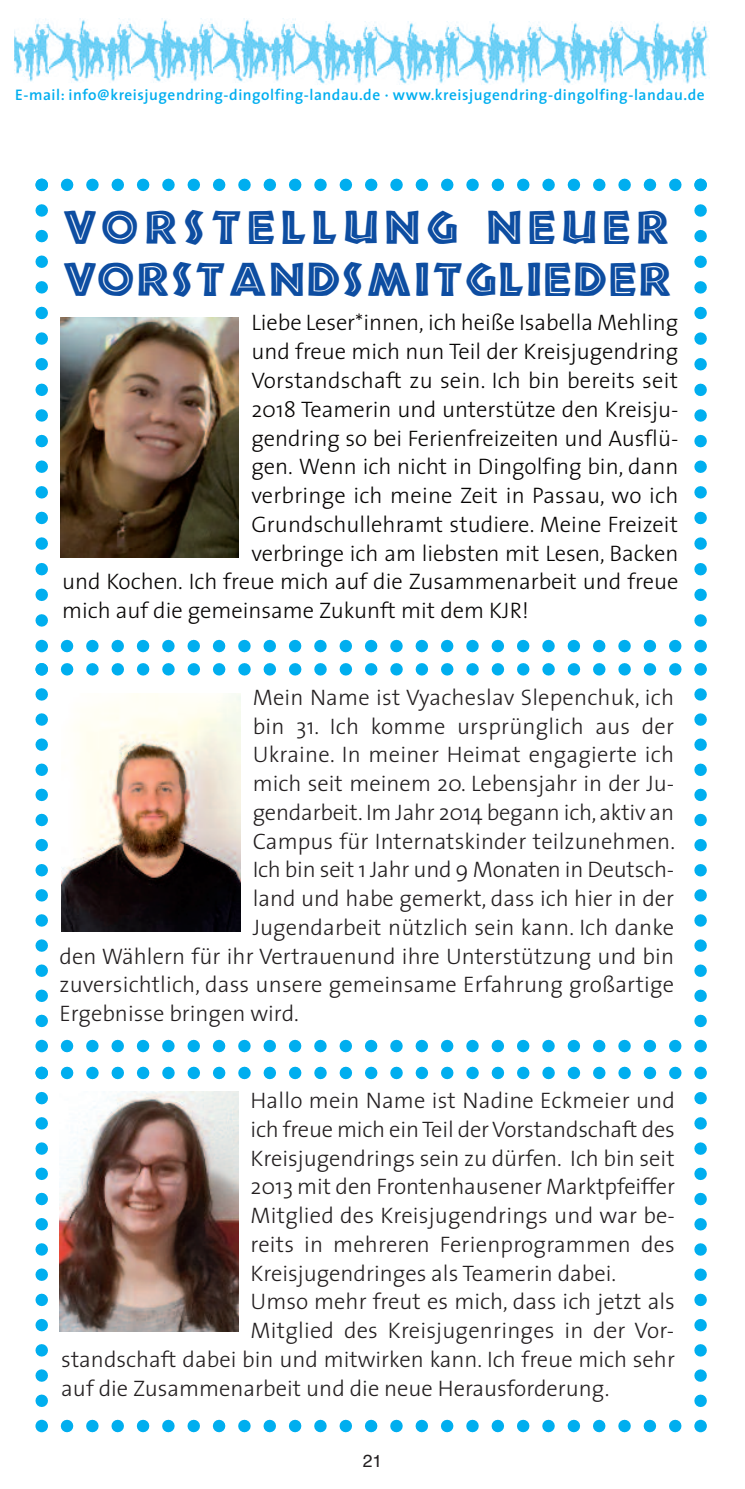
<style>
.page{position:relative;width:745px;height:1489px;background:#fff}
.page>*{position:absolute;margin:0;border:0;box-sizing:border-box;transform-origin:0 0}
.t1{font:43.75px/52.5px "Tribeca";letter-spacing:.05em;color:#0d4da1}
.t2{font:300 22.5px "The Sans";color:#231f20}
.t3{font:300 22.5px "The Sans";color:#070504}
.t4{font:17.5px "Helvetica";color:#231f20}
.t5{font:600 15.5px "The Sans";letter-spacing:.035em;color:#00aeef}
</style>
<div class="page">
<svg style="left:35px;top:1091px;width:13px;height:340px"></svg>
<svg style="left:35px;top:1066px;width:647px;height:13px"></svg>
<svg style="left:694px;top:1066px;width:12px;height:341px"></svg>
<svg style="left:60px;top:1419px;width:646px;height:12px"></svg>
<svg style="left:35px;top:688px;width:13px;height:364px"></svg>
<svg style="left:35px;top:663px;width:647px;height:12px"></svg>
<svg style="left:694px;top:663px;width:12px;height:365px"></svg>
<svg style="left:60px;top:1039px;width:646px;height:13px"></svg>
<svg style="left:35px;top:204px;width:13px;height:448px"></svg>
<svg style="left:35px;top:179px;width:647px;height:12px"></svg>
<svg style="left:694px;top:179px;width:12px;height:448px"></svg>
<svg style="left:60px;top:639px;width:646px;height:13px"></svg>
<img style="left:15px;top:19px;width:35px;height:63px">
<svg style="left:50px;top:19px;width:82px;height:63px"></svg>
<svg style="left:132px;top:19px;width:81px;height:63px"></svg>
<svg style="left:213px;top:19px;width:82px;height:63px"></svg>
<img style="left:295px;top:21px;width:413px;height:64px">
<svg style="left:377px;top:21px;width:82px;height:64px"></svg>
<svg style="left:459px;top:21px;width:82px;height:64px"></svg>
<svg style="left:541px;top:21px;width:82px;height:64px"></svg>
<img style="left:623px;top:21px;width:1px;height:64px">
<img style="left:61px;top:317px;width:178px;height:240px">
<img style="left:62px;top:693px;width:178px;height:238px">
<img style="left:60px;top:1091px;width:178px;height:240px">
<p class="t5" style="left:15px;top:89px;width:690px">E-mail: info@kreisjugendring-dingolfing-landau.de · www.kreisjugendring-dingolfing-landau.de</p>
<h1 class="t1" style="left:62px;top:202px;width:610px">VORSTELLUNG NEUER<br>VORSTANDSMITGLIEDER</h1>
<p class="t3" style="left:251px;top:314px;width:428px">Liebe Leser*innen, ich heiße Isabella Mehling</p>
<p class="t3" style="left:251px;top:343px;width:428px">und freue mich nun Teil der Kreisjugendring</p>
<p class="t3" style="left:251px;top:371px;width:428px">Vorstandschaft zu sein. Ich bin bereits seit</p>
<p class="t3" style="left:251px;top:400px;width:428px">2018 Teamerin und unterstütze den Kreisju-</p>
<p class="t3" style="left:251px;top:429px;width:428px">gendring so bei Ferienfreizeiten und Ausflü-</p>
<p class="t3" style="left:251px;top:458px;width:428px">gen. Wenn ich nicht in Dingolfing bin, dann</p>
<p class="t3" style="left:251px;top:486px;width:428px">verbringe ich meine Zeit in Passau, wo ich</p>
<p class="t3" style="left:251px;top:515px;width:428px">Grundschullehramt studiere. Meine Freizeit</p>
<p class="t3" style="left:251px;top:544px;width:428px">verbringe ich am liebsten mit Lesen, Backen</p>
<p class="t3" style="left:62px;top:573px;width:617px">und Kochen. Ich freue mich auf die Zusammenarbeit und freue</p>
<p class="t3" style="left:62px;top:601px;width:468px">mich auf die gemeinsame Zukunft mit dem KJR!</p>
<p class="t2" style="left:252px;top:688px;width:422px">Mein Name ist Vyacheslav Slepenchuk, ich</p>
<p class="t2" style="left:252px;top:717px;width:422px">bin 31. Ich komme ursprünglich aus der</p>
<p class="t2" style="left:252px;top:745px;width:422px">Ukraine. In meiner Heimat engagierte ich</p>
<p class="t2" style="left:252px;top:774px;width:422px">mich seit meinem 20. Lebensjahr in der Ju-</p>
<p class="t2" style="left:252px;top:803px;width:422px">gendarbeit. Im Jahr 2014 begann ich,aktiv an</p>
<p class="t2" style="left:252px;top:832px;width:423px">Campus für Internatskinder teilzunehmen.</p>
<p class="t2" style="left:252px;top:860px;width:423px">Ich bin seit 1 Jahr und 9 Monaten in Deutsch-</p>
<p class="t2" style="left:252px;top:889px;width:422px">land und habe gemerkt, dass ich hier in der</p>
<p class="t2" style="left:252px;top:918px;width:422px">Jugendarbeit nützlich sein kann. Ich danke</p>
<p class="t2" style="left:59px;top:947px;width:615px">den Wählern für ihr Vertrauenund ihre Unterstützung und bin</p>
<p class="t2" style="left:59px;top:975px;width:615px">zuversichtlich, dass unsere gemeinsame Erfahrung großartige</p>
<p class="t2" style="left:59px;top:1004px;width:241px">Ergebnisse bringen wird.</p>
<p class="t2" style="left:250px;top:1091px;width:425px">Hallo mein Name ist Nadine Eckmeier und</p>
<p class="t2" style="left:250px;top:1120px;width:425px">ich freue mich einTeil derVorstandschaft des</p>
<p class="t2" style="left:250px;top:1148px;width:425px">Kreisjugendrings sein zu dürfen. Ich bin seit</p>
<p class="t2" style="left:250px;top:1177px;width:425px">2013 mit den Frontenhausener Marktpfeiffer</p>
<p class="t2" style="left:250px;top:1206px;width:425px">Mitglied des Kreisjugendrings und war be-</p>
<p class="t2" style="left:250px;top:1235px;width:425px">reits in mehreren Ferienprogrammen des</p>
<p class="t2" style="left:250px;top:1263px;width:367px">Kreisjugendringes als Teamerin dabei.</p>
<p class="t2" style="left:250px;top:1292px;width:425px">Umso mehr freut es mich, dass ich jetzt als</p>
<p class="t2" style="left:250px;top:1321px;width:425px">Mitglied des Kreisjugenringes in der Vor-</p>
<p class="t2" style="left:61px;top:1350px;width:614px">standschaft dabei bin und mitwirken kann. Ich freue mich sehr</p>
<p class="t2" style="left:61px;top:1378px;width:549px">auf die Zusammenarbeit und die neue Herausforderung.</p>
<p class="t4" style="left:362px;top:1452px;width:21px">21</p>
</div>
